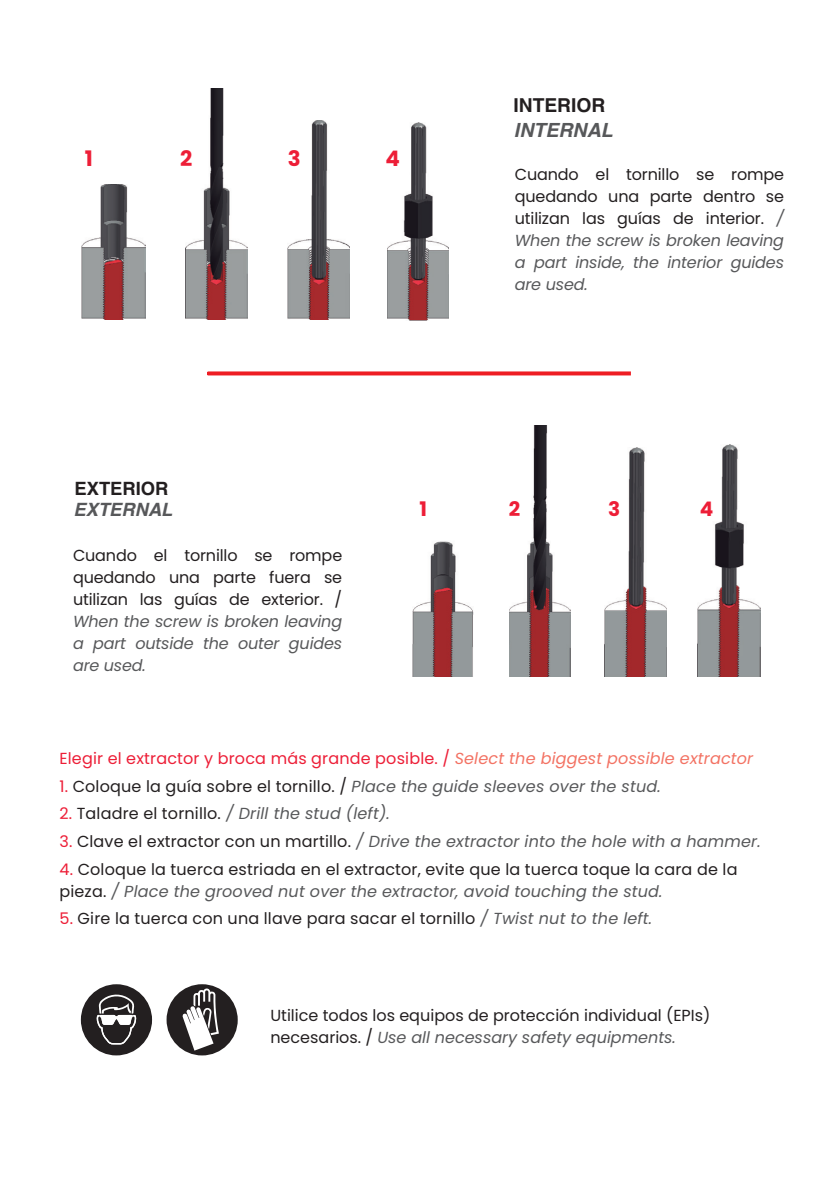
<style>
.page{position:relative;width:840px;height:1191px;background:#fff}
.page>*{position:absolute;margin:0;border:0;box-sizing:border-box;transform-origin:0 0}
.t1{font:700 21.4px "Poppins";color:#ed1e37}
.t2{font:700 20px "Poppins";color:#ed1e37}
.t3{font:italic 700 19.6px "Helvetica";color:#57585a}
.t4{font:700 19.2px "Helvetica";color:#231f20}
.t5{font:700 18.4px "Helvetica";color:#231f20}
.t6{font:italic 700 18.4px "Helvetica";color:#57585a}
.t7{font:16px/22px "Poppins";color:#231f20}
.t8{font:italic 16px "Poppins";letter-spacing:.01em;color:#57585a}
.t9{font:16px "Poppins";letter-spacing:.01em;color:#ed1e37}
.s1{font-style:italic;color:#57585a}
.s2{font-style:italic;color:#f37263}
.s3{font-style:normal;color:#ed1e37}
.s4{font-style:normal;color:#231f20}
.s5{color:#ed1e37}
</style>
<div class="page">
<img style="left:82px;top:184px;width:63px;height:136px">
<img style="left:185px;top:89px;width:62px;height:231px">
<img style="left:287px;top:120px;width:62px;height:200px">
<img style="left:387px;top:123px;width:61px;height:197px">
<img style="left:412px;top:541px;width:62px;height:135px">
<img style="left:509px;top:426px;width:61px;height:250px">
<img style="left:604px;top:448px;width:62px;height:228px">
<img style="left:697px;top:445px;width:62px;height:231px">
<div style="left:206px;top:371px;width:424px;height:4px;border:2px solid #ee1d23"></div>
<svg style="left:166px;top:984px;width:71px;height:71px"></svg>
<svg style="left:81px;top:984px;width:71px;height:71px"></svg>
<p class="t1" style="left:85px;top:146px;width:10px">1</p>
<p class="t1" style="left:180px;top:146px;width:14px">2</p>
<p class="t1" style="left:287px;top:146px;width:14px">3</p>
<p class="t1" style="left:385px;top:146px;width:16px">4</p>
<p class="t4" style="left:513px;top:93px;width:93px">INTERIOR</p>
<p class="t3" style="left:513px;top:118px;width:100px">INTERNAL</p>
<p class="t7" style="left:514px;top:164px;width:270px;text-align:justify">Cuando el tornillo se rompe quedando una parte dentro se utilizan las guías de interior. <span class="s1">/ When the screw is broken leaving a part inside, the interior guides are used.</span></p>
<p class="t5" style="left:75px;top:478px;width:95px">EXTERIOR</p>
<p class="t6" style="left:74px;top:498px;width:100px">EXTERNAL</p>
<p class="t2" style="left:419px;top:497px;width:9px">1</p>
<p class="t2" style="left:508px;top:497px;width:13px">2</p>
<p class="t2" style="left:607px;top:497px;width:14px">3</p>
<p class="t2" style="left:699px;top:497px;width:15px">4</p>
<p class="t7" style="left:73px;top:544px;width:270px;text-align:justify">Cuando el tornillo se rompe quedando una parte fuera se utilizan las guías de exterior. / <span class="s1">When the screw is broken leaving a part outside the outer guides are used.</span></p>
<p class="t9" style="left:59px;top:749px;width:695px">Elegir el extractor y broca más grande posible. / <span class="s2">Select the biggest possible extractor</span></p>
<p class="t8" style="left:59px;top:777px;width:602px"><span class="s3">1.</span> <span class="s4">Coloque la guía sobre el tornillo. /</span> Place the guide sleeves over the stud.</p>
<p class="t8" style="left:59px;top:804px;width:331px"><span class="s3">2.</span> <span class="s4">Taladre el tornillo.</span> / Drill the stud (left).</p>
<p class="t8" style="left:59px;top:832px;width:702px"><span class="s3">3.</span> <span class="s4">Clave el extractor con un martillo.</span> / Drive the extractor into the hole with a hammer.</p>
<p class="t7" style="left:59px;top:858px;width:679px"><span class="s5">4.</span> Coloque la tuerca estriada en el extractor, evite que la tuerca toque la cara de la pieza. <span class="s1">/ Place the grooved nut over the extractor, avoid touching the stud.</span></p>
<p class="t7" style="left:59px;top:908px;width:594px"><span class="s5">5.</span> Gire la tuerca con una llave para sacar el tornillo <span class="s1">/ Twist nut to the left.</span></p>
<p class="t7" style="left:270px;top:1004px;width:441px">Utilice todos los equipos de protección individual (EPIs) necesarios. / <span class="s1">Use all necessary safety equipments.</span></p>
</div>
